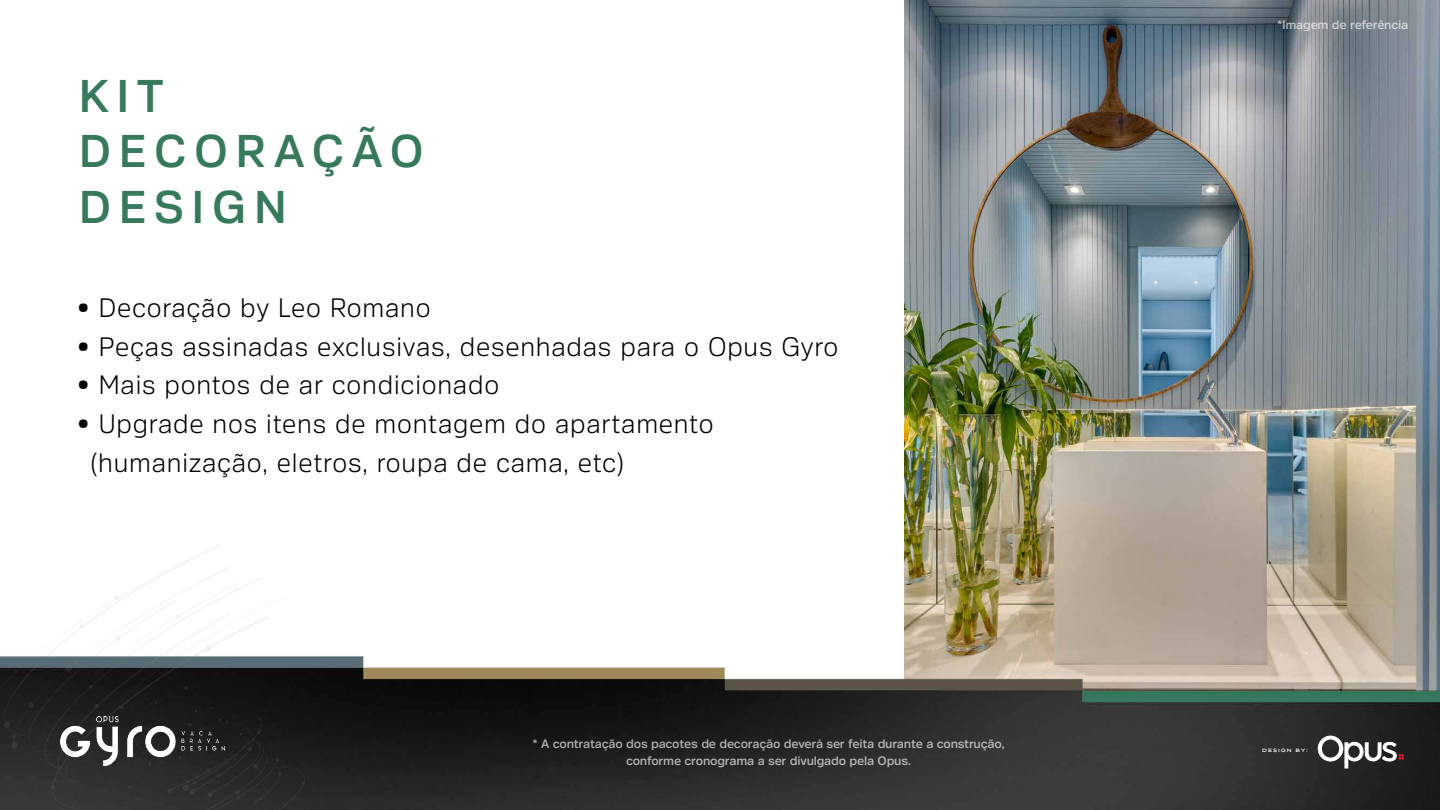
<style>
.page{position:relative;width:1440px;height:810px;background:#fff}
.page>*{position:absolute;margin:0;border:0;box-sizing:border-box;transform-origin:0 0}
.t1{font:500 46.5px/55.4px "Crique Grotesk Display";letter-spacing:.15em;color:#36795b}
.t2{font:300 27px/38.7px "Crique Grotesk";letter-spacing:.03em;color:#000}
.t3{font:500 12.45px/17.2px "Crique Grotesk Display";letter-spacing:-.02em;color:#fff;text-align:center}
.t4{font:700 5.93px "Aviano Sans";letter-spacing:.15em;color:#fff}
</style>
<div class="page">
<img style="left:904px;top:0;width:536px;height:650px">
<img style="left:305px;top:650px;width:1135px;height:160px">
<svg style="left:1318px;top:736px;width:86px;height:33px"></svg>
<svg style="left:0;top:545px;width:305px;height:265px"></svg>
<h1 class="t1" style="left:79px;top:68px;width:347px">KIT<br>DECORAÇÃO<br>DESIGN</h1>
<p class="t2" style="left:77px;top:288px;width:355px">• Decoração by Leo Romano</p>
<p class="t2" style="left:77px;top:327px;width:763px">• Peças assinadas exclusivas, desenhadas para o Opus Gyro</p>
<p class="t2" style="left:77px;top:366px;width:424px">• Mais pontos de ar condicionado</p>
<p class="t2" style="left:91px;top:404px;width:624px;text-indent:-14px">• Upgrade nos itens de montagem do apartamento (humanização, eletros, roupa de cama, etc)</p>
<p class="t3" style="left:532px;top:735px;width:474px">* A contratação dos pacotes de decoração deverá ser feita durante a construção, conforme cronograma a ser divulgado pela Opus.</p>
<p class="t3" style="left:1277px;top:16px;width:133px">*Imagem de referência</p>
<p class="t4" style="left:1262px;top:747px;width:47px">DESIGN BY:</p>
</div>
